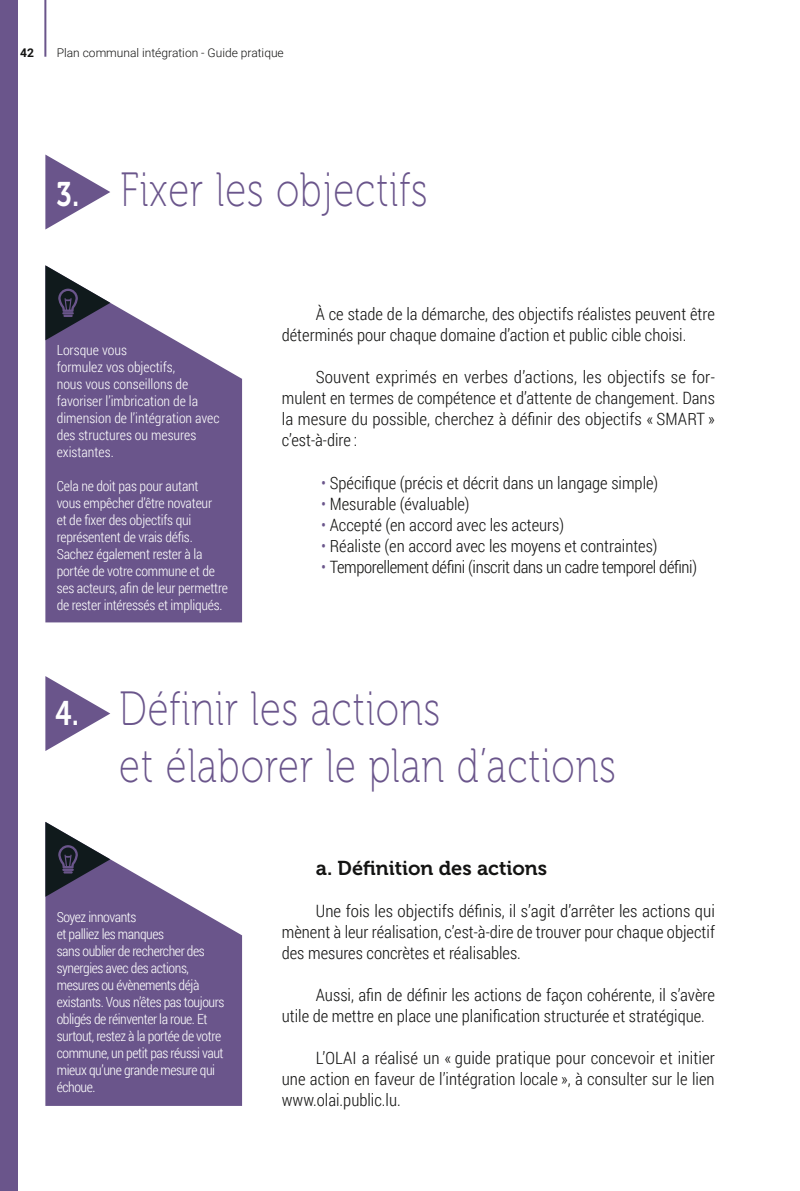
<style>
.page{position:relative;width:800px;height:1191px;background:#fff}
.page>*{position:absolute;margin:0;border:0;box-sizing:border-box;transform-origin:0 0}
.t1{font:48px/57.6px "Museo 100";letter-spacing:.025em;color:#6a558b;scale:.8 1}
.t2{font:20px "Museo 700";color:#141413}
.t3{font:300 17px/21px "Roboto Condensed";color:#141413;text-align:justify}
.t4{font:300 17px "Roboto Condensed";letter-spacing:-.02em;color:#141413}
.t5{font:300 14px/17px "Roboto Condensed";letter-spacing:-.015em;color:#fff}
.t6{font:300 12px "Roboto";color:#141413}
.t7{font:700 12px "Roboto";color:#141413}
.s1{font-family:"Museo 700";font-size:34px;color:#fff}
.s2{color:#6a558b}
</style>
<div class="page">
<svg style="left:45px;top:302px;width:197px;height:320px;background:#766394"></svg>
<svg style="left:45px;top:265px;width:65px;height:75px"></svg>
<svg style="left:45px;top:859px;width:197px;height:247px;background:#796797"></svg>
<svg style="left:45px;top:822px;width:65px;height:74px"></svg>
<svg style="left:45px;top:154px;width:65px;height:75px"></svg>
<svg style="left:45px;top:676px;width:65px;height:75px"></svg>
<hr style="left:44px;top:0;width:2px;height:57px;background:#6a558b">
<div style="left:0;top:0;width:17px;height:1191px;background:#6a558b"></div>
<p class="t7" style="left:20px;top:44px;width:15px">42</p>
<p class="t6" style="left:57px;top:44px;width:228px">Plan communal intégration - Guide pratique</p>
<h1 class="t1" style="left:56px;top:162px;width:465px"><span class="s1">3.</span> Fixer les objectifs</h1>
<p class="t5" style="left:57px;top:341px;width:164px">Lorsque vous<br>formulez vos objectifs,<br>nous vous conseillons de favoriser l’imbrication de la dimension de l’intégration avec des structures ou mesures existantes.</p>
<p class="t5" style="left:57px;top:477px;width:173px">Cela ne doit pas pour autant<br>vous empêcher d’être novateur<br>et de fixer des objectifs qui représentent de vrais défis.<br>Sachez également rester à la portée de votre commune et de ses acteurs, afin de leur permettre de rester intéressés et impliqués.</p>
<p class="t3" style="left:282px;top:303px;width:434px;text-indent:34px">À ce stade de la démarche, des objectifs réalistes peuvent être déterminés pour chaque domaine d’action et public cible choisi.</p>
<p class="t3" style="left:282px;top:366px;width:434px;text-indent:34px">Souvent exprimés en verbes d’actions, les objectifs se for&shy;mulent en termes de compétence et d’attente de changement. Dans la mesure du possible, cherchez à définir des objectifs « SMART » c’est-à-dire :</p>
<p class="t3" style="left:321px;top:471px;width:338px"><span class="s2">•</span> Spécifique (précis et décrit dans un langage simple)</p>
<p class="t3" style="left:321px;top:492px;width:150px"><span class="s2">•</span> Mesurable (évaluable)</p>
<p class="t3" style="left:321px;top:513px;width:244px"><span class="s2">•</span> Accepté (en accord avec les acteurs)</p>
<p class="t3" style="left:321px;top:534px;width:338px"><span class="s2">•</span> Réaliste (en accord avec les moyens et contraintes)</p>
<p class="t4" style="left:321px;top:554px;width:377px"><span class="s2">•</span> Temporellement défini (inscrit dans un cadre temporel défini)</p>
<h1 class="t1" style="left:119px;top:680px;width:622px;text-indent:-64px"><span class="s1">4.</span> Définir les actions<br>et élaborer le plan d’actions</h1>
<p class="t5" style="left:57px;top:908px;width:169px">Soyez innovants<br>et palliez les manques<br>sans oublier de rechercher des synergies avec des actions, mesures ou évènements déjà existants. Vous n’êtes pas toujours obligés de réinventer la roue. Et surtout, restez à la portée de votre commune, un petit pas réussi vaut mieux qu’une grande mesure qui échoue.</p>
<p class="t2" style="left:316px;top:856px;width:233px">a. Définition des actions</p>
<p class="t3" style="left:282px;top:899px;width:434px;text-indent:34px">Une fois les objectifs définis, il s’agit d’arrêter les actions qui mènent à leur réalisation, c’est-à-dire de trouver pour chaque objectif des mesures concrètes et réalisables.</p>
<p class="t3" style="left:282px;top:983px;width:434px;text-indent:34px">Aussi, afin de définir les actions de façon cohérente, il s’avère utile de mettre en place une planification structurée et stratégique.</p>
<p class="t3" style="left:282px;top:1046px;width:434px;text-indent:34px">L’OLAI a réalisé un « guide pratique pour concevoir et initier une action en faveur de l’intégration locale », à consulter sur le lien www.olai.public.lu.</p>
</div>
